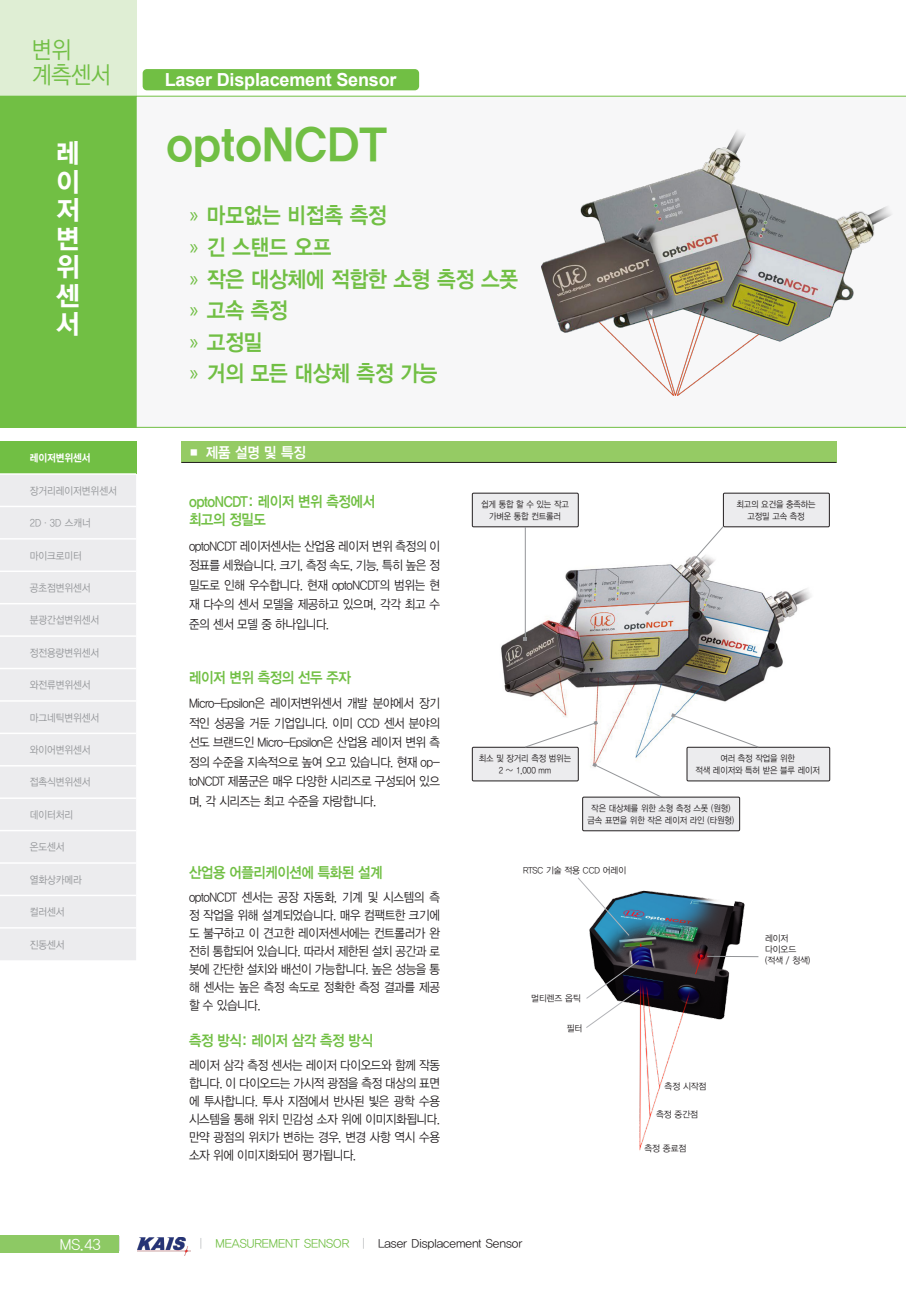
<style>
.page{position:relative;width:906px;height:1289px;background:#fff}
.page>*{position:absolute;margin:0;border:0;box-sizing:border-box;transform-origin:0 0}
.t1{font:45px "YDVYGO35";letter-spacing:-.01em;color:#71bf44}
.t2{font:27px/28.5px "YDVYGO35";color:#fff;text-align:justify;scale:.95 1}
.t3{font:24px/25.5px "YDVYGO32";letter-spacing:-.01em;color:#71bf44;scale:.9 1}
.t4{font:22.5px "YDVYGO34";letter-spacing:-.01em;color:#71bf44;scale:.9 1}
.t5{font:700 18px "Arial";letter-spacing:-.01em;color:#fff}
.inno_style{font:15px/18px "YDVYGO34";letter-spacing:-.03em;color:#71bf44;scale:.9 1}
.t6{font:15px "YDVYGO34";color:#fff}
.t7{font:15px "YDVYGO32";color:#fff}
.inno_style-2{font:12.75px/18px "YDVYGO32";letter-spacing:-.03em;color:#231f20;text-align:justify;scale:.9 1}
.t8{font:12px "YDVYGO32";color:#231f20}
.t9{font:10.5px "YDVYGO32";color:#939598;scale:.9 1}
.t10{font:10.5px "YDVYGO35";color:#fff;scale:.9 1}
.t11{font:9px/12px "YDVYGO32";letter-spacing:-.01em;color:#231f20;text-align:center;scale:.9 1}
.t12{font:9px "YDVYGO32";letter-spacing:-.01em;color:#231f20;scale:.95 1}
.s1{font-family:"Myriad Pro"}
.s2{font-family:"YDVYGO31";color:#939598}
.s3{color:#71bf44}
</style>
<div class="page">
<div style="left:0;top:0;width:136px;height:96px;background:#dfeed4"></div>
<div style="left:0;top:96px;width:136px;height:331px;background:#71bf44"></div>
<img style="left:138px;top:1237px;width:52px;height:18px">
<svg style="left:118px;top:1236px;width:1px;height:14px"></svg>
<hr style="left:0;top:96px;width:906px;height:1px;background:#71bf44">
<div style="left:0;top:1235px;width:118px;height:17px;background:#8dc964"></div>
<div style="left:143px;top:69px;width:276px;height:21px;background:#71bf44;border-radius:4px"></div>
<div style="left:136px;top:97px;width:770px;height:330px;background:#f7f7f8"></div>
<hr style="left:0;top:427px;width:906px;height:1px;background:#71bf44">
<div style="left:0;top:441px;width:136px;height:33px;background:#71bf44"></div>
<div style="left:0;top:475px;width:136px;height:485px;background:#ececee"></div>
<hr style="left:0;top:473px;width:136px;height:2px;background:#fff">
<hr style="left:0;top:505px;width:136px;height:2px;background:#fff">
<hr style="left:0;top:538px;width:136px;height:1px;background:#fff">
<hr style="left:0;top:570px;width:136px;height:2px;background:#fff">
<hr style="left:0;top:603px;width:136px;height:1px;background:#fff">
<hr style="left:0;top:635px;width:136px;height:2px;background:#fff">
<hr style="left:0;top:667px;width:136px;height:2px;background:#fff">
<hr style="left:0;top:700px;width:136px;height:1px;background:#fff">
<hr style="left:0;top:732px;width:136px;height:2px;background:#fff">
<hr style="left:0;top:765px;width:136px;height:1px;background:#fff">
<hr style="left:0;top:797px;width:136px;height:2px;background:#fff">
<hr style="left:0;top:829px;width:136px;height:2px;background:#fff">
<hr style="left:0;top:862px;width:136px;height:1px;background:#fff">
<hr style="left:0;top:894px;width:136px;height:2px;background:#fff">
<hr style="left:0;top:927px;width:136px;height:1px;background:#fff">
<div style="left:181px;top:441px;width:655px;height:21px;background:#95cb64"></div>
<hr style="left:181px;top:462px;width:655px;height:1px;background:#231f20">
<img style="left:590px;top:890px;width:155px;height:261px">
<svg style="left:586px;top:959px;width:54px;height:69px"></svg>
<svg style="left:578px;top:877px;width:52px;height:59px"></svg>
<hr style="left:707px;top:956px;width:51px;height:1px;background:#939598">
<img style="left:541px;top:131px;width:350px;height:265px">
<img style="left:488px;top:542px;width:332px;height:230px">
<div style="left:472px;top:493px;width:106px;height:34px;background:#ececee"></div>
<div style="left:472px;top:493px;width:106px;height:34px;border:1px solid #231f20"></div>
<div style="left:472px;top:747px;width:106px;height:34px;background:#ececee"></div>
<div style="left:472px;top:747px;width:106px;height:34px;border:1px solid #231f20"></div>
<div style="left:687px;top:747px;width:142px;height:34px;background:#ececee"></div>
<div style="left:687px;top:747px;width:143px;height:34px;border:1px solid #231f20"></div>
<div style="left:723px;top:493px;width:106px;height:34px;background:#ececee"></div>
<div style="left:723px;top:493px;width:106px;height:34px;border:1px solid #231f20"></div>
<div style="left:582px;top:797px;width:157px;height:33px;background:#ececee"></div>
<div style="left:582px;top:797px;width:158px;height:34px;border:1px solid #231f20"></div>
<hr style="left:525px;top:527px;width:1px;height:112px;background:#939598">
<svg style="left:523px;top:637px;width:4px;height:4px"></svg>
<svg style="left:645px;top:526px;width:79px;height:89px"></svg>
<svg style="left:671px;top:713px;width:88px;height:34px"></svg>
<svg style="left:592px;top:762px;width:69px;height:35px"></svg>
<svg style="left:525px;top:720px;width:73px;height:27px"></svg>
<h3 class="t3" style="left:32px;top:35px;width:89px">변위 계측센서</h3>
<h2 class="t2" style="left:56px;top:138px;width:26px">레 이 저 변 위 센 서</h2>
<p class="t10" style="left:30px;top:451px;width:69px">레이저변위센서</p>
<p class="t9" style="left:30px;top:483px;width:98px">장거리레이저변위센서</p>
<p class="t9" style="left:30px;top:516px;width:69px">2D·3D 스캐너</p>
<p class="t9" style="left:30px;top:548px;width:59px">마이크로미터</p>
<p class="t9" style="left:30px;top:580px;width:69px">공초점변위센서</p>
<p class="t9" style="left:30px;top:613px;width:79px">분광간섭변위센서</p>
<p class="t9" style="left:30px;top:645px;width:79px">정전용량변위센서</p>
<p class="t9" style="left:30px;top:678px;width:69px">와전류변위센서</p>
<p class="t9" style="left:30px;top:710px;width:79px">마그네틱변위센서</p>
<p class="t9" style="left:30px;top:742px;width:69px">와이어변위센서</p>
<p class="t9" style="left:30px;top:775px;width:69px">접촉식변위센서</p>
<p class="t9" style="left:30px;top:807px;width:50px">데이터처리</p>
<p class="t9" style="left:30px;top:840px;width:40px">온도센서</p>
<p class="t9" style="left:30px;top:872px;width:59px">열화상카메라</p>
<p class="t9" style="left:30px;top:904px;width:40px">컬러센서</p>
<p class="t9" style="left:30px;top:937px;width:40px">진동센서</p>
<p class="t7" style="left:60px;top:1234px;width:43px">MS.43</p>
<h3 class="t5" style="left:165px;top:67px;width:233px">Laser Displacement Sensor</h3>
<p class="t1" style="left:166px;top:114px;width:222px">optoNCDT</p>
<p class="t4" style="left:190px;top:201px;width:220px"><span class="s1">»</span> 마모없는 비접촉 측정</p>
<p class="t4" style="left:190px;top:232px;width:159px"><span class="s1">»</span> 긴 스탠드 오프</p>
<p class="t4" style="left:190px;top:264px;width:366px"><span class="s1">»</span> 작은 대상체에 적합한 소형 측정 스폿</p>
<p class="t4" style="left:190px;top:295px;width:110px"><span class="s1">»</span> 고속 측정</p>
<p class="t4" style="left:190px;top:327px;width:82px"><span class="s1">»</span> 고정밀</p>
<p class="t4" style="left:190px;top:358px;width:276px"><span class="s1">»</span> 거의 모든 대상체 측정 가능</p>
<p class="t6" style="left:187px;top:442px;width:120px">■ 제품 설명 및 특징</p>
<p class="inno_style" style="left:189px;top:492px;width:208px">optoNCDT: 레이저 변위 측정에서 최고의 정밀도</p>
<p class="inno_style-2" style="left:189px;top:535px;width:280px;line-height:19.5px">optoNCDT 레이저센서는 산업용 레이저 변위 측정의 이 정표를 세웠습니다. 크기, 측정 속도, 기능, 특히 높은 정 밀도로 인해 우수합니다. 현재 optoNCDT의 범위는 현 재 다수의 센서 모델을 제공하고 있으며, 각각 최고 수 준의 센서 모델 중 하나입니다.</p>
<p class="inno_style" style="left:189px;top:667px;width:181px">레이저 변위 측정의 선두 주자</p>
<p class="inno_style-2" style="left:189px;top:693px;width:280px;line-height:19.5px">Micro-Epsilon은 레이저변위센서 개발 분야에서 장기 적인 성공을 거둔 기업입니다. 이미 CCD 센서 분야의 선도 브랜드인 Micro-Epsilon은 산업용 레이저 변위 측 정의 수준을 지속적으로 높여 오고 있습니다. 현재 op&shy;toNCDT 제품군은 매우 다양한 시리즈로 구성되어 있으 며, 각 시리즈는 최고 수준을 자랑합니다.</p>
<p class="t11" style="left:481px;top:497px;width:99px">쉽게 통합 할 수 있는 작고 가벼운 통합 컨트롤러</p>
<p class="t11" style="left:736px;top:497px;width:90px">최고의 요건을 충족하는 고정밀 고속 측정</p>
<p class="t11" style="left:479px;top:751px;width:104px">최소 및 장거리 측정 범위는</p>
<p class="t11" style="left:499px;top:763px;width:60px">2 ~ 1,000 mm</p>
<p class="t11" style="left:695px;top:751px;width:140px">여러 측정 작업을 위한<br>적색 레이저와 특허 받은 블루 레이저</p>
<p class="t11" style="left:591px;top:801px;width:156px">작은 대상체를 위한 소형 측정 스폿 (원형)</p>
<p class="t11" style="left:587px;top:813px;width:164px">금속 표면을 위한 작은 레이저 라인 (타원형)</p>
<p class="inno_style" style="left:189px;top:862px;width:217px">산업용 어플리케이션에 특화된 설계</p>
<p class="inno_style-2" style="left:189px;top:887px;width:280px">optoNCDT 센서는 공장 자동화, 기계 및 시스템의 측 정 작업을 위해 설계되었습니다. 매우 컴팩트한 크기에 도 불구하고 이 견고한 레이저센서에는 컨트롤러가 완 전히 통합되어 있습니다. 따라서 제한된 설치 공간과 로 봇에 간단한 설치와 배선이 가능합니다. 높은 성능을 통 해 센서는 높은 측정 속도로 정확한 측정 결과를 제공 할 수 있습니다.</p>
<p class="inno_style" style="left:189px;top:1030px;width:206px">측정 방식: 레이저 삼각 측정 방식</p>
<p class="inno_style-2" style="left:189px;top:1055px;width:280px">레이저 삼각 측정 센서는 레이저 다이오드와 함께 작동 합니다. 이 다이오드는 가시적 광점을 측정 대상의 표면 에 투사합니다. 투사 지점에서 반사된 빛은 광학 수용 시스템을 통해 위치 민감성 소자 위에 이미지화됩니다. 만약 광점의 위치가 변하는 경우, 변경 사항 역시 수용 소자 위에 이미지화되어 평가됩니다.</p>
<p class="t12" style="left:523px;top:864px;width:110px">RTSC 기술 적용 CCD 어레이</p>
<p class="t12" style="left:531px;top:992px;width:54px">멀티렌즈 옵틱</p>
<p class="t12" style="left:567px;top:1021px;width:18px">필터</p>
<p class="t12" style="left:664px;top:1080px;width:46px">측정 시작점</p>
<p class="t12" style="left:656px;top:1108px;width:46px">측정 중간점</p>
<p class="t12" style="left:644px;top:1142px;width:46px">측정 종료점</p>
<p class="t8" style="left:199px;top:1235px;width:325px"><span class="s2">|</span> <span class="s3">MEASUREMENT SENSOR</span> <span class="s2">|</span> Laser Displacement Sensor</p>
<p class="t12" style="left:765px;top:932px;width:26px">레이저</p>
<p class="t12" style="left:765px;top:943px;width:34px">다이오드</p>
<p class="t12" style="left:765px;top:954px;width:49px">(적색 / 청색)</p>
</div>
